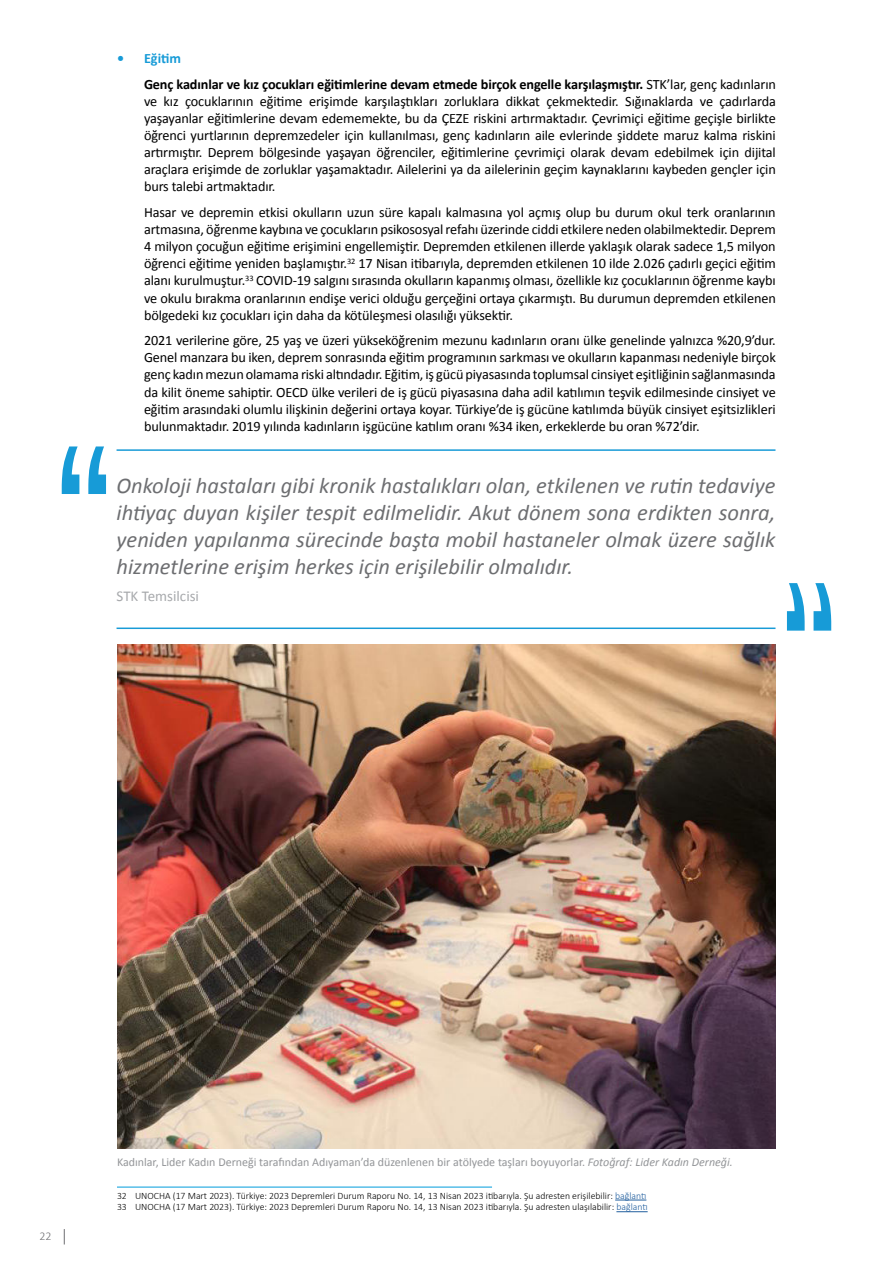
<style>
.page{position:relative;width:893px;height:1263px;background:#fff}
.page>*{position:absolute;margin:0;border:0;box-sizing:border-box;transform-origin:0 0}
.t1{font:italic 22.5px/27px "Calibri";color:#6d6e71;text-align:justify}
.t2{font:15px "Calibri";color:#a7a9ac}
.t3{font:14.25px/17.1px "Calibri";letter-spacing:-.01em;color:#000;text-align:justify}
.t4{font:700 14.25px/25.7px "Calibri";letter-spacing:-.01em;color:#000}
.t5{font:12px "Calibri";color:#939598}
.t6{font:300 12px "Calibri";color:#6d6e71}
.t7{font:300 9.75px/11.7px "Calibri";color:#000}
.s1{color:#179bd7}
.s2{font-weight:400}
.s3{font-style:italic}
.s4{color:#215e9e}
</style>
<div class="page">
<svg style="left:64px;top:1229px;width:1px;height:15px"></svg>
<hr style="left:117px;top:1187px;width:375px;height:1px;background:#009cdc">
<hr style="left:615px;top:1200px;width:31px;height:1px;background:#215e9e">
<hr style="left:616px;top:1211px;width:32px;height:1px;background:#215e9e">
<hr style="left:117px;top:449px;width:658px;height:2px;background:#189bd7">
<hr style="left:117px;top:627px;width:658px;height:2px;background:#189bd7">
<svg style="left:62px;top:446px;width:44px;height:48px"></svg>
<img style="left:117px;top:645px;width:659px;height:503px">
<svg style="left:787px;top:583px;width:44px;height:48px"></svg>
<p class="t4" style="left:144px;top:45px;width:633px;text-indent:-27px"><span class="s1">• Eğitim<br></span>Genç kadınlar ve kız çocukları eğitimlerine devam etmede birçok engelle karşılaşmıştır. <span class="s2">STK’lar, genç kadınların</span></p>
<p class="t3" style="left:144px;top:92px;width:633px">ve kız çocuklarının eğitime erişimde karşılaştıkları zorluklara dikkat çekmektedir. Sığınaklarda ve çadırlarda yaşayanlar eğitimlerine devam edememekte, bu da ÇEZE riskini artırmaktadır. Çevrimiçi eğitime geçişle birlikte öğrenci yurtlarının depremzedeler için kullanılması, genç kadınların aile evlerinde şiddete maruz kalma riskini artırmıştır. Deprem bölgesinde yaşayan öğrenciler, eğitimlerine çevrimiçi olarak devam edebilmek için dijital araçlara erişimde de zorluklar yaşamaktadır. Ailelerini ya da ailelerinin geçim kaynaklarını kaybeden gençler için burs talebi artmaktadır.</p>
<p class="t3" style="left:144px;top:203px;width:633px">Hasar ve depremin etkisi okulların uzun süre kapalı kalmasına yol açmış olup bu durum okul terk oranlarının artmasına, öğrenme kaybına ve çocukların psikososyal refahı üzerinde ciddi etkilere neden olabilmektedir. Deprem 4 milyon çocuğun eğitime erişimini engellemiştir. Depremden etkilenen illerde yaklaşık olarak sadece 1,5 milyon öğrenci eğitime yeniden başlamıştır.<sup>32</sup> 17 Nisan itibarıyla, depremden etkilenen 10 ilde 2.026 çadırlı geçici eğitim alanı kurulmuştur.<sup>33</sup> COVID-19 salgını sırasında okulların kapanmış olması, özellikle kız çocuklarının öğrenme kaybı ve okulu bırakma oranlarının endişe verici olduğu gerçeğini ortaya çıkarmıştı. Bu durumun depremden etkilenen bölgedeki kız çocukları için daha da kötüleşmesi olasılığı yüksektir.</p>
<p class="t3" style="left:144px;top:331px;width:633px">2021 verilerine göre, 25 yaş ve üzeri yükseköğrenim mezunu kadınların oranı ülke genelinde yalnızca %20,9’dur.<br>Genel manzara bu iken, deprem sonrasında eğitim programının sarkması ve okulların kapanması nedeniyle birçok genç kadın mezun olamama riski altındadır. Eğitim, iş gücü piyasasında toplumsal cinsiyet eşitliğinin sağlanmasında da kilit öneme sahiptir. OECD ülke verileri de iş gücü piyasasına daha adil katılımın teşvik edilmesinde cinsiyet ve eğitim arasındaki olumlu ilişkinin değerini ortaya koyar. Türkiye’de iş gücüne katılımda büyük cinsiyet eşitsizlikleri bulunmaktadır. 2019 yılında kadınların işgücüne katılım oranı %34 iken, erkeklerde bu oran %72’dir.</p>
<p class="t1" style="left:117px;top:471px;width:660px">Onkoloji hastaları gibi kronik hastalıkları olan, etkilenen ve rutin tedaviye ihtiyaç duyan kişiler tespit edilmelidir. Akut dönem sona erdikten sonra, yeniden yapılanma sürecinde başta mobil hastaneler olmak üzere sağlık hizmetlerine erişim herkes için erişilebilir olmalıdır.</p>
<p class="t2" style="left:117px;top:586px;width:84px">STK Temsilcisi</p>
<p class="t6" style="left:40px;top:1229px;width:14px">22</p>
<p class="t5" style="left:117px;top:1155px;width:617px">Kadınlar, Lider Kadın Derneği tarafından Adıyaman’da düzenlenen bir atölyede taşları boyuyorlar. <span class="s3">Fotoğraf: Lider Kadın Derneği.</span></p>
<p class="t7" style="left:117px;top:1189px;width:532px">32 UNOCHA (17 Mart 2023). Türkiye: 2023 Depremleri Durum Raporu No. 14, 13 Nisan 2023 itibarıyla. Şu adresten erişilebilir: <span class="s4">bağlantı<br></span>33 UNOCHA (17 Mart 2023). Türkiye: 2023 Depremleri Durum Raporu No. 14, 13 Nisan 2023 itibarıyla. Şu adresten ulaşılabilir: <span class="s4">bağlantı</span></p>
</div>
